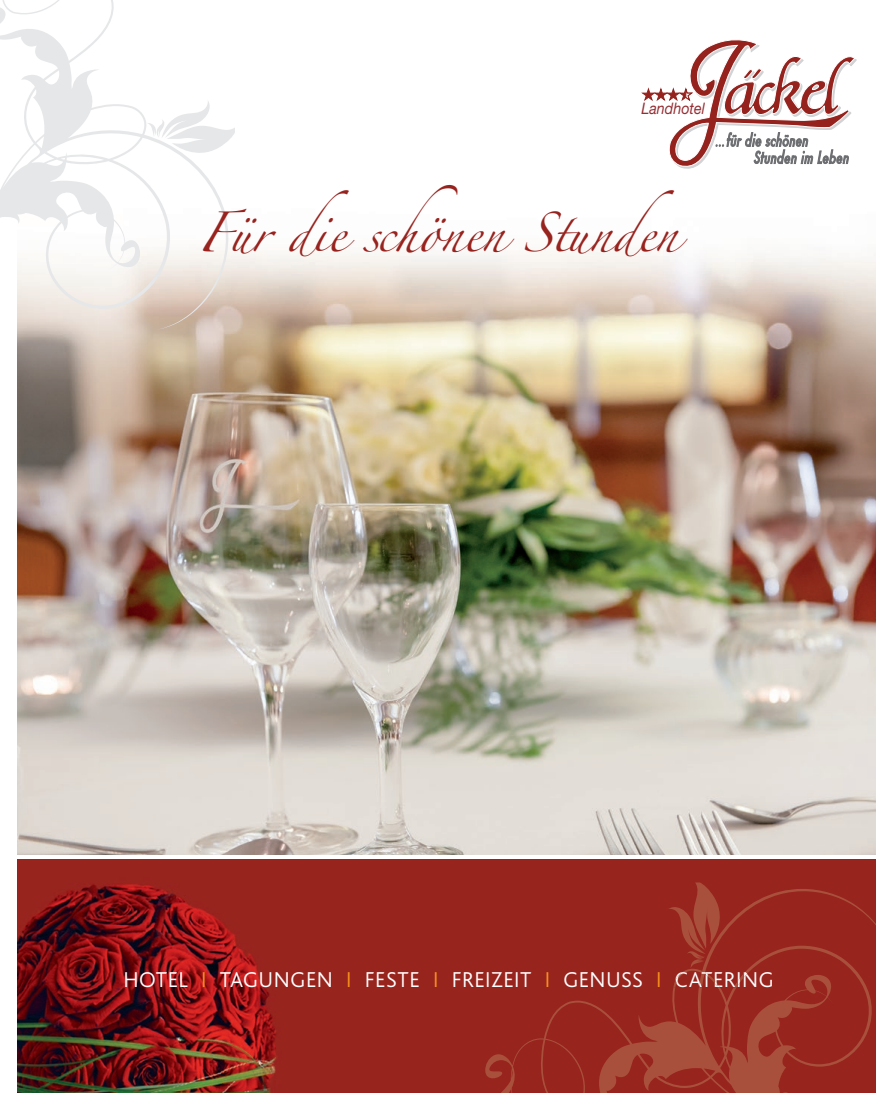
<style>
.page{position:relative;width:893px;height:1110px;background:#fff}
.page>*{position:absolute;margin:0;border:0;box-sizing:border-box;transform-origin:0 0}
.t1{font:36px "Zapfino";letter-spacing:-.015em;color:#98231e}
.t2{font:300 22.5px "Bliss";letter-spacing:.02em;color:#fff}
.t3{font:italic 15.9px "Helvetica Neue";color:#962e33;scale:.9 1}
.s1{color:#f7931d}
</style>
<div class="page">
<img style="left:17px;top:859px;width:859px;height:234px">
<img style="left:17px;top:59px;width:859px;height:796px">
<svg style="left:0;top:0;width:235px;height:337px"></svg>
<svg style="left:642px;top:40px;width:214px;height:128px"></svg>
<img style="left:693px;top:882px;width:34px;height:7px">
<img style="left:498px;top:889px;width:378px;height:177px">
<img style="left:668px;top:907px;width:120px;height:186px">
<img style="left:690px;top:959px;width:14px;height:9px">
<p class="t3" style="left:641px;top:99px;width:72px">Landhotel</p>
<h1 class="t1" style="left:198px;top:218px;width:482px">Für die schönen Stunden</h1>
<p class="t2" style="left:123px;top:968px;width:652px">HOTEL <span class="s1">I</span> TAGUNGEN <span class="s1">I</span> FESTE <span class="s1">I</span> FREIZEIT <span class="s1">I</span> GENUSS <span class="s1">I</span> CATERING</p>
</div>
